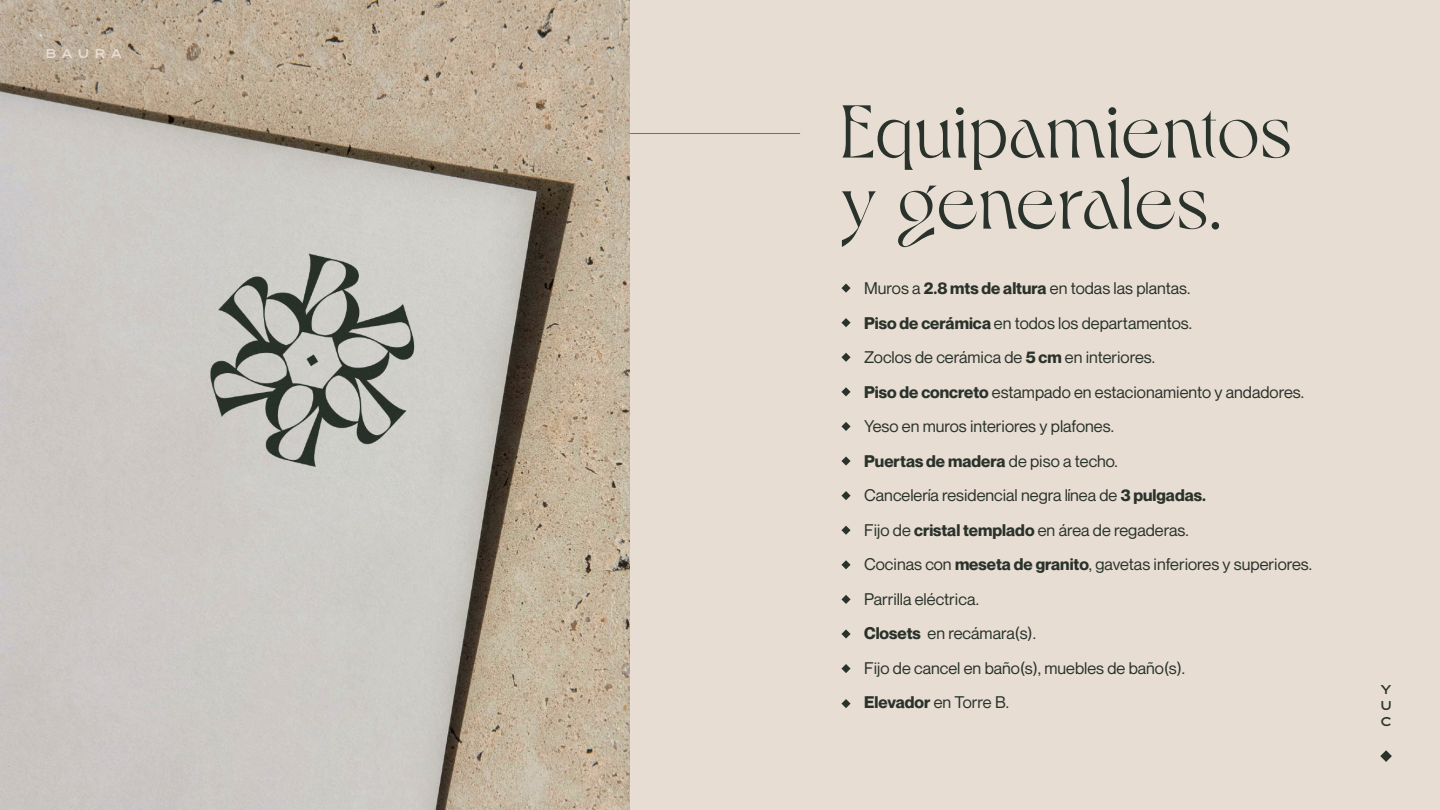
<style>
.page{position:relative;width:1440px;height:810px;background:#fff}
.page>*{position:absolute;margin:0;border:0;box-sizing:border-box;transform-origin:0 0}
.t1{font:74.62px/71.1px "Dahlia";letter-spacing:.03em;color:#2a332b}
.t2{font:16.5px/34.5px "Neue Montreal";color:#2a332b}
.t3{font:500 12.75px "Lexend Zetta";letter-spacing:.28em;color:#e8ddd3}
.t4{font:500 12.75px/16.4px "Lexend Zetta";color:#2a332b;text-align:justify}
.s1{font-weight:700}
</style>
<div class="page">
<img style="left:0;top:0;width:630px;height:810px">
<div style="left:630px;top:0;width:810px;height:810px;background:#e8ddd3"></div>
<hr style="left:630px;top:133px;width:170px;height:1px;background:#5c7b64">
<svg style="left:841px;top:284px;width:10px;height:9px"></svg>
<svg style="left:841px;top:318px;width:10px;height:9px"></svg>
<svg style="left:841px;top:353px;width:10px;height:9px"></svg>
<svg style="left:841px;top:387px;width:10px;height:9px"></svg>
<svg style="left:841px;top:422px;width:10px;height:9px"></svg>
<svg style="left:841px;top:456px;width:10px;height:10px"></svg>
<svg style="left:841px;top:491px;width:10px;height:9px"></svg>
<svg style="left:841px;top:526px;width:10px;height:9px"></svg>
<svg style="left:841px;top:560px;width:10px;height:9px"></svg>
<svg style="left:841px;top:595px;width:10px;height:9px"></svg>
<svg style="left:841px;top:629px;width:10px;height:10px"></svg>
<svg style="left:841px;top:664px;width:10px;height:9px"></svg>
<svg style="left:841px;top:699px;width:10px;height:9px"></svg>
<svg style="left:1380px;top:750px;width:12px;height:12px"></svg>
<p class="t3" style="left:45px;top:44px;width:80px">BAURA</p>
<h1 class="t1" style="left:842px;top:96px;width:451px">Equipamientos y generales.</h1>
<p class="t2" style="left:864px;top:271px;width:449px">Muros a <span class="s1">2.8 mts de altura</span> en todas las plantas.<br><span class="s1">Piso de cerámica</span> en todos los departamentos.<br>Zoclos de cerámica de <span class="s1">5 cm</span> en interiores.<br><span class="s1">Piso de concreto</span> estampado en estacionamiento y andadores.<br>Yeso en muros interiores y plafones.<br><span class="s1">Puertas de madera</span> de piso a techo.<br>Cancelería residencial negra línea de <span class="s1">3 pulgadas.<br></span>Fijo de <span class="s1">cristal templado</span> en área de regaderas.<br>Cocinas con <span class="s1">meseta de granito</span>, gavetas inferiores y superiores.<br>Parrilla eléctrica.<br><span class="s1">Closets</span> en recámara(s).<br>Fijo de cancel en baño(s), muebles de baño(s).<br><span class="s1">Elevador</span> en Torre B.</p>
<p class="t4" style="left:1379px;top:680px;width:13px">Y U C</p>
</div>
